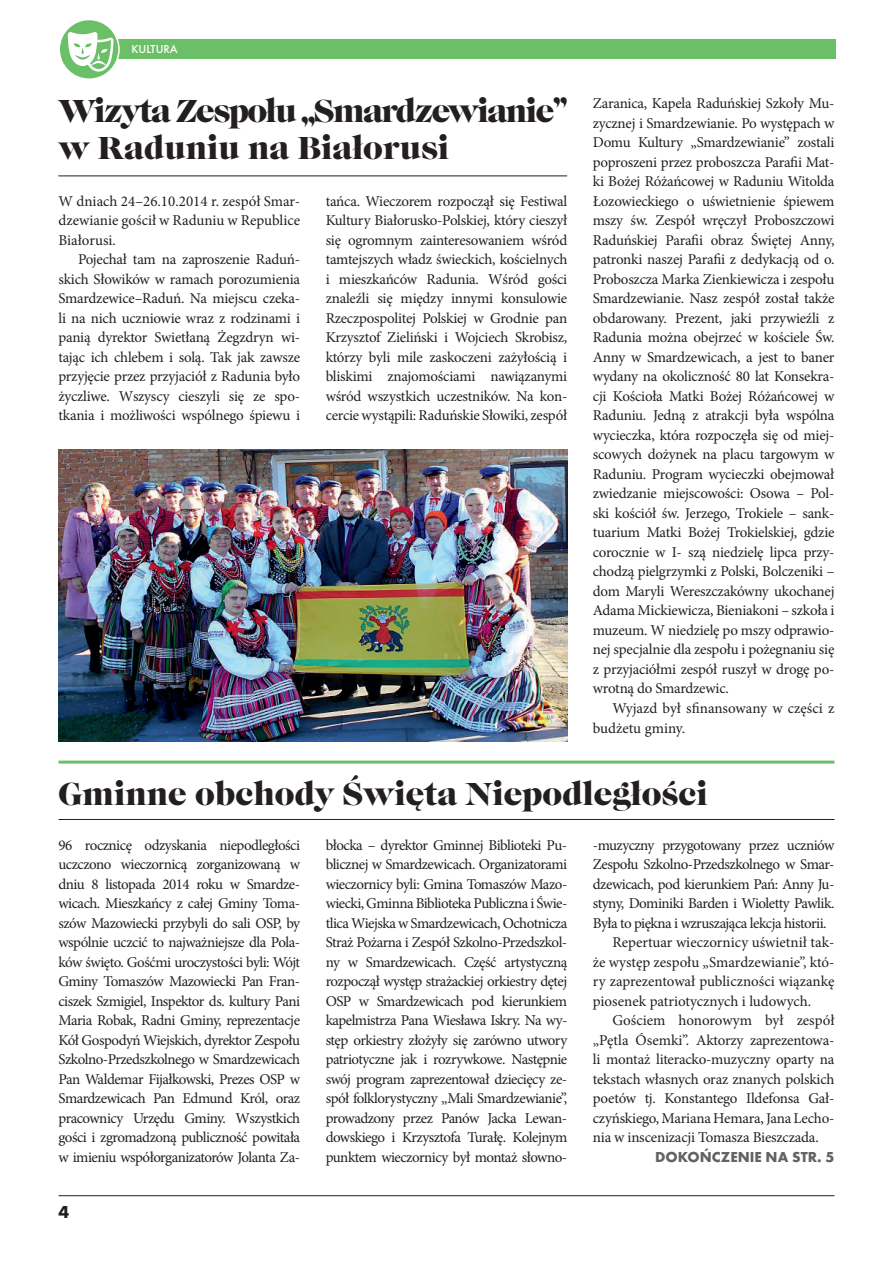
<style>
.page{position:relative;width:893px;height:1263px;background:#fff}
.page>*{position:absolute;margin:0;border:0;box-sizing:border-box;transform-origin:0 0}
.t1{font:33px/37.5px "Caslon Gra DCE";letter-spacing:-.045em;color:#231f20}
.t2{font:33px "Caslon Gra DCE";color:#231f20}
.t3{font:700 18px "Futura TCE";color:#231f20}
.t4{font:15px/19.5px "Minion Pro";letter-spacing:-.015em;color:#231f20;text-align:justify}
.t5{font:15px "Minion Pro";letter-spacing:-.035em;color:#231f20}
.t6{font:700 15px "Futura TCE";color:#636366}
.t7{font:500 12px "Futura TCE";color:#fff}
</style>
<div class="page">
<hr style="left:58px;top:1195px;width:776px;height:1px;background:#231f20">
<div style="left:117px;top:39px;width:718px;height:19px;background:#6bc067"></div>
<svg style="left:59px;top:19px;width:60px;height:60px"></svg>
<div style="left:59px;top:19px;width:61px;height:61px;border:2px solid #fff;border-radius:50%"></div>
<svg style="left:68px;top:31px;width:46px;height:41px"></svg>
<img style="left:59px;top:449px;width:508px;height:292px">
<svg style="left:58px;top:760px;width:776px;height:4px;background:#8fcf8c"></svg>
<hr style="left:58px;top:176px;width:509px;height:1px;background:#231f20">
<hr style="left:58px;top:819px;width:776px;height:1px;background:#231f20">
<p class="t7" style="left:132px;top:44px;width:48px">KULTURA</p>
<h1 class="t1" style="left:58px;top:94px;width:510px">Wizyta Zespołu „Smardzewianie” w Raduniu na Białorusi</h1>
<p class="t4" style="left:326px;top:193px;width:243px">tańca. Wieczorem rozpoczął się Festiwal Kultury Białorusko-Polskiej, który cieszył się ogromnym zainteresowaniem wśród tamtejszych władz świeckich, kościelnych i mieszkańców Radunia. Wśród gości znaleźli się między innymi konsulowie Rzeczpospolitej Polskiej w Grodnie pan Krzysztof Zieliński i Wojciech Skrobisz, którzy byli mile zaskoczeni zażyłością i bliskimi znajomościami nawiązanymi wśród wszystkich uczestników. Na kon&shy;cercie wystąpili: Raduńskie Słowiki, zespół</p>
<p class="t4" style="left:58px;top:193px;width:243px">W dniach 24–26.10.2014 r. zespół Smar&shy;dzewianie gościł w Raduniu w Republice Białorusi.</p>
<p class="t4" style="left:58px;top:251px;width:243px;text-indent:20px">Pojechał tam na zaproszenie Raduń&shy;skich Słowików w ramach porozumienia Smardzewice–Raduń. Na miejscu czeka&shy;li na nich uczniowie wraz z rodzinami i panią dyrektor Swietłaną Żegzdryn wi&shy;tając ich chlebem i solą. Tak jak zawsze przyjęcie przez przyjaciół z Radunia było życzliwe. Wszyscy cieszyli się ze spo&shy;tkania i możliwości wspólnego śpiewu i</p>
<p class="t4" style="left:593px;top:95px;width:243px">Zaranica, Kapela Raduńskiej Szkoły Mu&shy;zycznej i Smardzewianie. Po występach w Domu Kultury „Smardzewianie” zostali poproszeni przez proboszcza Parafii Mat&shy;ki Bożej Różańcowej w Raduniu Witolda Łozowieckiego o uświetnienie śpiewem mszy św. Zespół wręczył Proboszczowi Raduńskiej Parafii obraz Świętej Anny, patronki naszej Parafii z dedykacją od o.<br>Proboszcza Marka Zienkiewicza i zespołu Smardzewianie. Nasz zespół został także obdarowany. Prezent, jaki przywieźli z Radunia można obejrzeć w kościele Św.<br>Anny w Smardzewicach, a jest to baner wydany na okoliczność 80 lat Konsekra&shy;cji Kościoła Matki Bożej Różańcowej w Raduniu. Jedną z atrakcji była wspólna wycieczka, która rozpoczęła się od miej&shy;scowych dożynek na placu targowym w Raduniu. Program wycieczki obejmował zwiedzanie miejscowości: Osowa – Pol&shy;ski kościół św. Jerzego, Trokiele – sank&shy;tuarium Matki Bożej Trokielskiej, gdzie corocznie w I- szą niedzielę lipca przy&shy;chodzą pielgrzymki z Polski, Bolczeniki – dom Maryli Wereszczakówny ukochanej Adama Mickiewicza, Bieniakoni – szkoła i muzeum. W niedzielę po mszy odprawio&shy;nej specjalnie dla zespołu i pożegnaniu się z przyjaciółmi zespół ruszył w drogę po&shy;wrotną do Smardzewic.</p>
<p class="t4" style="left:593px;top:700px;width:243px;text-indent:20px">Wyjazd był sfinansowany w części z budżetu gminy.</p>
<h1 class="t2" style="left:58px;top:780px;width:651px">Gminne obchody Święta Niepodległości</h1>
<p class="t4" style="left:326px;top:836px;width:243px">błocka – dyrektor Gminnej Biblioteki Pu&shy;blicznej w Smardzewicach. Organizatorami wieczornicy byli: Gmina Tomaszów Mazo&shy;wiecki, Gminna Biblioteka Publiczna i Świe&shy;tlica Wiejska w Smardzewicach, Ochotnicza Straż Pożarna i Zespół Szkolno-Przedszkol&shy;ny w Smardzewicach. Część artystyczną rozpoczął występ strażackiej orkiestry dętej OSP w Smardzewicach pod kierunkiem kapelmistrza Pana Wiesława Iskry. Na wy&shy;stęp orkiestry złożyły się zarówno utwory patriotyczne jak i rozrywkowe. Następnie swój program zaprezentował dziecięcy ze&shy;spół folklorystyczny „Mali Smardzewianie”, prowadzony przez Panów Jacka Lewan&shy;dowskiego i Krzysztofa Turałę. Kolejnym punktem wieczornicy był montaż słowno-</p>
<p class="t5" style="left:593px;top:839px;width:243px">-muzyczny przygotowany przez uczniów</p>
<p class="t4" style="left:58px;top:836px;width:243px">96 rocznicę odzyskania niepodległości uczczono wieczornicą zorganizowaną w dniu 8 listopada 2014 roku w Smardze&shy;wicach. Mieszkańcy z całej Gminy Toma&shy;szów Mazowiecki przybyli do sali OSP, by wspólnie uczcić to najważniejsze dla Pola&shy;ków święto. Gośćmi uroczystości byli: Wójt Gminy Tomaszów Mazowiecki Pan Fran&shy;ciszek Szmigiel, Inspektor ds. kultury Pani Maria Robak, Radni Gminy, reprezentacje Kół Gospodyń Wiejskich, dyrektor Zespołu Szkolno-Przedszkolnego w Smardzewicach Pan Waldemar Fijałkowski, Prezes OSP w Smardzewicach Pan Edmund Król, oraz pracownicy Urzędu Gminy. Wszystkich gości i zgromadzoną publiczność powitała w imieniu współorganizatorów Jolanta Za-</p>
<p class="t5" style="left:593px;top:858px;width:243px">Zespołu Szkolno-Przedszkolnego w Smar-</p>
<p class="t5" style="left:593px;top:878px;width:243px">dzewicach, pod kierunkiem Pań: Anny Ju-</p>
<p class="t5" style="left:593px;top:897px;width:243px">styny, Dominiki Barden i Wioletty Pawlik.</p>
<p class="t5" style="left:593px;top:917px;width:235px">Była to piękna i wzruszająca lekcja historii.</p>
<p class="t4" style="left:612px;top:934px;width:224px">Repertuar wieczornicy uświetnił tak-</p>
<p class="t4" style="left:593px;top:953px;width:243px">że występ zespołu „Smardzewianie”, któ-</p>
<p class="t4" style="left:593px;top:973px;width:243px">ry zaprezentował publiczności wiązankę</p>
<p class="t4" style="left:593px;top:992px;width:220px">piosenek patriotycznych i ludowych.</p>
<p class="t4" style="left:612px;top:1012px;width:224px">Gościem honorowym był zespół</p>
<p class="t4" style="left:593px;top:1031px;width:243px">„Pętla Ósemki”. Aktorzy zaprezentowa-</p>
<p class="t4" style="left:593px;top:1051px;width:243px">li montaż literacko-muzyczny oparty na</p>
<p class="t4" style="left:593px;top:1070px;width:243px">tekstach własnych oraz znanych polskich</p>
<p class="t4" style="left:593px;top:1090px;width:243px">poetów tj. Konstantego Ildefonsa Gał-</p>
<p class="t4" style="left:593px;top:1109px;width:243px">czyńskiego, Mariana Hemara, Jana Lecho-</p>
<p class="t4" style="left:593px;top:1129px;width:227px">nia w inscenizacji Tomasza Bieszczada.</p>
<p class="t6" style="left:655px;top:1150px;width:181px">DOKOŃCZENIE NA STR. 5</p>
<p class="t3" style="left:58px;top:1204px;width:12px">4</p>
</div>
